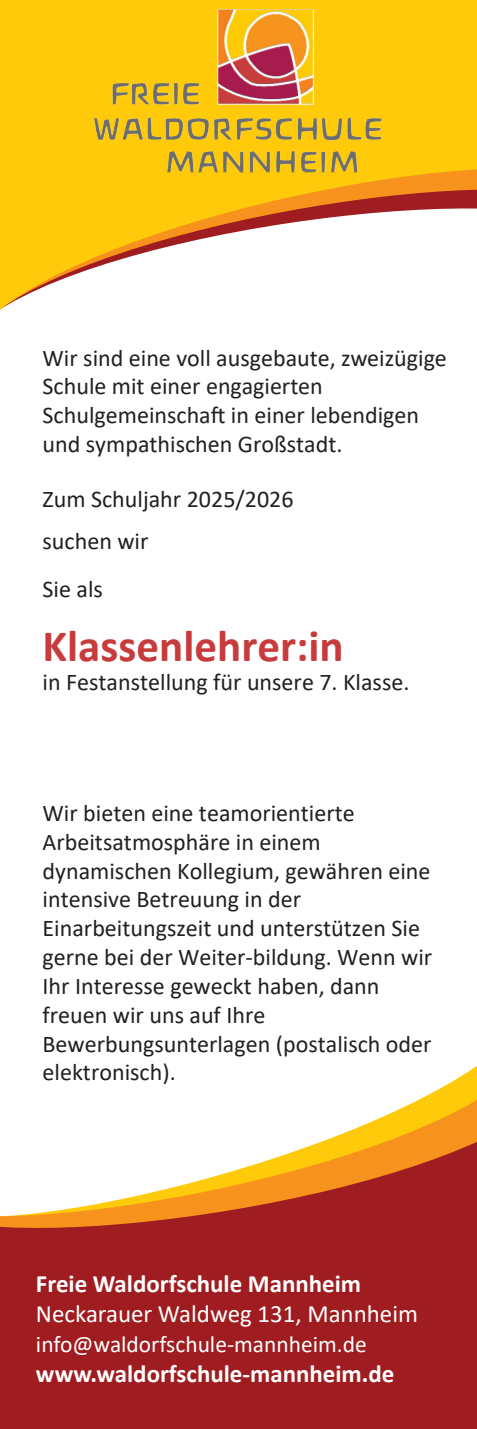
<style>
.page{position:relative;width:477px;height:1429px;background:#fff}
.page>*{position:absolute;margin:0;border:0;box-sizing:border-box;transform-origin:0 0}
.t1{font:700 45px "Calibri";color:#c83b3c}
.t2{font:24.9px/30px "Calibri";color:#fff}
.t3{font:700 24.9px "Calibri";color:#fff}
.t4{font:24px/28.8px "Calibri";color:#231f20}
.t5{font:23.4px "Calibri";color:#fff}
.s1{font-weight:700}
</style>
<div class="page">
<svg style="left:0;top:0;width:476px;height:310px;fill:#feca0a"></svg>
<img style="left:92px;top:9px;width:292px;height:170px">
<svg style="left:0;top:1066px;width:476px;height:363px;fill:#9f1d20"></svg>
<p class="t4" style="left:43px;top:343px;width:405px">Wir sind eine voll ausgebaute, zweizügige Schule mit einer engagierten Schulgemeinschaft in einer lebendigen und sympathischen Großstadt.</p>
<p class="t4" style="left:43px;top:477px;width:252px;line-height:42px">Zum Schuljahr 2025/2026 suchen wir</p>
<p class="t4" style="left:43px;top:574px;width:62px">Sie als</p>
<p class="t1" style="left:43px;top:614px;width:302px">Klassenlehrer:in</p>
<p class="t4" style="left:43px;top:666px;width:368px">in Festanstellung für unsere 7. Klasse.</p>
<p class="t4" style="left:43px;top:798px;width:391px">Wir bieten eine teamorientierte<br>Arbeitsatmosphäre in einem dynamischen Kollegium, gewähren eine intensive Betreuung in der<br>Einarbeitungszeit und unterstützen Sie gerne bei der Weiter-bildung. Wenn wir<br>Ihr Interesse geweckt haben, dann freuen wir uns auf Ihre<br>Bewerbungsunterlagen (postalisch oder elektronisch).</p>
<p class="t2" style="left:36px;top:1268px;width:383px"><span class="s1">Freie Waldorfschule Mannheim<br></span>Neckarauer Waldweg 131, Mannheim</p>
<p class="t5" style="left:36px;top:1328px;width:332px">info@waldorfschule-mannheim.de</p>
<p class="t3" style="left:36px;top:1356px;width:359px">www.waldorfschule-mannheim.de</p>
</div>
